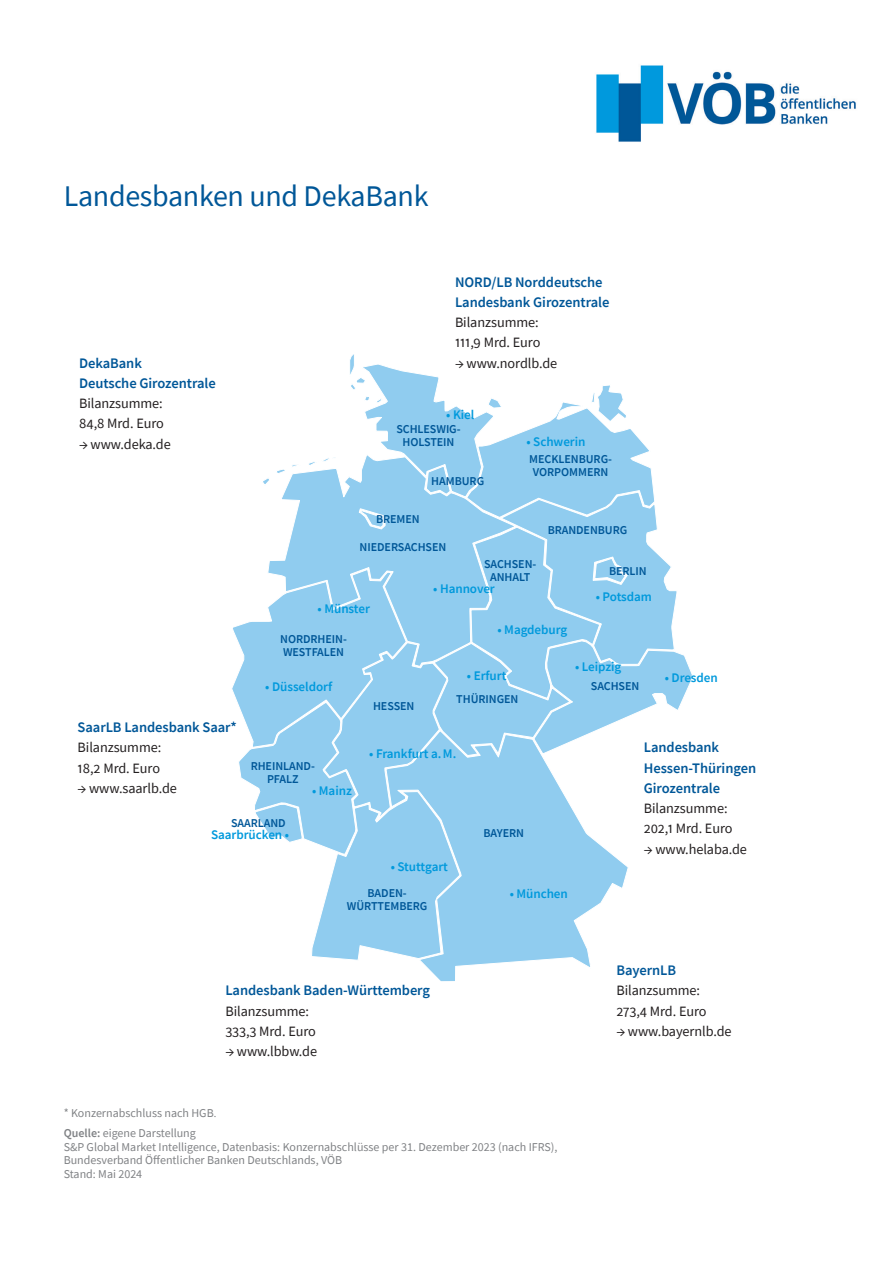
<style>
.page{position:relative;width:893px;height:1263px;background:#fff}
.page>*{position:absolute;margin:0;border:0;box-sizing:border-box;transform-origin:0 0}
._03_1_HEAD_20_22{font:30px "Source Sans Pro";letter-spacing:-.01em;color:#005798}
._05_3_Fließ_Head_9_7_13_5_kein_Abstan_Bla{font:600 14.55px/20.2px "Source Sans Pro";letter-spacing:-.005em;color:#005798}
._05_1_Fließ_linksbündig{font:14.25px/20.2px "Source Sans Pro";letter-spacing:-.005em;color:#231f20}
._05_3_Fließ_Head_9_7_13_5_kein_Abstan_Bla-2{font:600 13.2px "Source Sans Pro";letter-spacing:-.005em;color:#0099dc}
._11_05_Quelle{font:12px/13.5px "Source Sans Pro";color:#808285}
._05_3_Fließ_Head_9_7_13_5_kein_Abstan_Bla-3{font:600 12px/13.2px "Source Sans Pro";letter-spacing:-.005em;color:#005798;text-align:center}
.s1{font-size:10.5px}
.s2{font-weight:600}
</style>
<div class="page">
<img style="left:596px;top:65px;width:260px;height:77px">
<svg style="left:421px;top:961px;width:169px;height:21px"></svg>
<svg style="left:232px;top:354px;width:460px;height:607px"></svg>
<p class="_03_1_HEAD_20_22" style="left:64px;top:177px;width:366px">Landesbanken und DekaBank</p>
<p class="_05_3_Fließ_Head_9_7_13_5_kein_Abstan_Bla" style="left:79px;top:352px;width:138px">DekaBank<br>Deutsche Girozentrale</p>
<p class="_05_1_Fließ_linksbündig" style="left:79px;top:393px;width:86px">Bilanzsumme:<br>84,8 Mrd. Euro</p>
<p class="_05_1_Fließ_linksbündig" style="left:79px;top:434px;width:93px">→ www.deka.de</p>
<p class="_05_3_Fließ_Head_9_7_13_5_kein_Abstan_Bla" style="left:455px;top:271px;width:156px">NORD/LB Norddeutsche<br>Landesbank Girozentrale</p>
<p class="_05_1_Fließ_linksbündig" style="left:455px;top:312px;width:87px">Bilanzsumme:<br>111,9 Mrd. Euro</p>
<p class="_05_1_Fließ_linksbündig" style="left:455px;top:353px;width:104px">→ www.nordlb.de</p>
<p class="_05_3_Fließ_Head_9_7_13_5_kein_Abstan_Bla-2" style="left:446px;top:406px;width:30px">• Kiel</p>
<p class="_05_3_Fließ_Head_9_7_13_5_kein_Abstan_Bla-3" style="left:396px;top:422px;width:66px">SCHLESWIG-<br>HOLSTEIN</p>
<p class="_05_3_Fließ_Head_9_7_13_5_kein_Abstan_Bla-3" style="left:376px;top:512px;width:45px">BREMEN</p>
<p class="_05_3_Fließ_Head_9_7_13_5_kein_Abstan_Bla-3" style="left:431px;top:475px;width:54px">HAMBURG</p>
<p class="_05_3_Fließ_Head_9_7_13_5_kein_Abstan_Bla-3" style="left:360px;top:540px;width:88px">NIEDERSACHSEN</p>
<p class="_05_3_Fließ_Head_9_7_13_5_kein_Abstan_Bla-2" style="left:526px;top:433px;width:60px">• Schwerin</p>
<p class="_05_3_Fließ_Head_9_7_13_5_kein_Abstan_Bla-3" style="left:529px;top:452px;width:84px">MECKLENBURG-</p>
<p class="_05_3_Fließ_Head_9_7_13_5_kein_Abstan_Bla-3" style="left:533px;top:466px;width:77px">VORPOMMERN</p>
<p class="_05_3_Fließ_Head_9_7_13_5_kein_Abstan_Bla-3" style="left:548px;top:523px;width:81px">BRANDENBURG</p>
<p class="_05_3_Fließ_Head_9_7_13_5_kein_Abstan_Bla-2" style="left:318px;top:600px;width:54px">• Münster</p>
<p class="_05_3_Fließ_Head_9_7_13_5_kein_Abstan_Bla-3" style="left:280px;top:632px;width:68px;text-align:left">NORDRHEIN-<br>WESTFALEN</p>
<p class="_05_3_Fließ_Head_9_7_13_5_kein_Abstan_Bla-2" style="left:265px;top:678px;width:68px">• Düsseldorf</p>
<p class="_05_3_Fließ_Head_9_7_13_5_kein_Abstan_Bla-3" style="left:373px;top:699px;width:43px">HESSEN</p>
<p class="_05_3_Fließ_Head_9_7_13_5_kein_Abstan_Bla-3" style="left:484px;top:557px;width:54px">SACHSEN-</p>
<p class="_05_3_Fließ_Head_9_7_13_5_kein_Abstan_Bla-3" style="left:490px;top:570px;width:42px">ANHALT</p>
<p class="_05_3_Fließ_Head_9_7_13_5_kein_Abstan_Bla-2" style="left:433px;top:579px;width:63px">• Hannover</p>
<p class="_05_3_Fließ_Head_9_7_13_5_kein_Abstan_Bla-2" style="left:497px;top:621px;width:71px">• Magdeburg</p>
<p class="_05_3_Fließ_Head_9_7_13_5_kein_Abstan_Bla-3" style="left:609px;top:565px;width:39px">BERLIN</p>
<p class="_05_3_Fließ_Head_9_7_13_5_kein_Abstan_Bla-2" style="left:596px;top:588px;width:58px">• Potsdam</p>
<p class="_05_3_Fließ_Head_9_7_13_5_kein_Abstan_Bla-2" style="left:575px;top:658px;width:48px">• Leipzig</p>
<p class="_05_3_Fließ_Head_9_7_13_5_kein_Abstan_Bla-2" style="left:467px;top:667px;width:41px">• Erfurt</p>
<p class="_05_3_Fließ_Head_9_7_13_5_kein_Abstan_Bla-2" style="left:665px;top:669px;width:55px">• Dresden</p>
<p class="_05_3_Fließ_Head_9_7_13_5_kein_Abstan_Bla-3" style="left:591px;top:679px;width:50px">SACHSEN</p>
<p class="_05_3_Fließ_Head_9_7_13_5_kein_Abstan_Bla-3" style="left:456px;top:692px;width:64px">THÜRINGEN</p>
<p class="_05_3_Fließ_Head_9_7_13_5_kein_Abstan_Bla" style="left:78px;top:717px;width:161px">SaarLB Landesbank Saar*</p>
<p class="_05_1_Fließ_linksbündig" style="left:78px;top:737px;width:85px">Bilanzsumme:<br>18,2 Mrd. Euro</p>
<p class="_05_1_Fließ_linksbündig" style="left:78px;top:778px;width:101px">→ www.saarlb.de</p>
<p class="_05_3_Fließ_Head_9_7_13_5_kein_Abstan_Bla-3" style="left:251px;top:760px;width:66px">RHEINLAND-<br>PFALZ</p>
<p class="_05_3_Fließ_Head_9_7_13_5_kein_Abstan_Bla-3" style="left:231px;top:816px;width:56px">SAARLAND</p>
<p class="_05_3_Fließ_Head_9_7_13_5_kein_Abstan_Bla-2" style="left:312px;top:782px;width:41px">• Mainz</p>
<p class="_05_3_Fließ_Head_9_7_13_5_kein_Abstan_Bla-2" style="left:211px;top:826px;width:79px">Saarbrücken •</p>
<p class="_05_3_Fließ_Head_9_7_13_5_kein_Abstan_Bla-2" style="left:369px;top:745px;width:88px">• Frankfurt a.M.</p>
<p class="_05_3_Fließ_Head_9_7_13_5_kein_Abstan_Bla-2" style="left:391px;top:858px;width:59px">• Stuttgart</p>
<p class="_05_3_Fließ_Head_9_7_13_5_kein_Abstan_Bla-3" style="left:368px;top:886px;width:41px">BADEN-</p>
<p class="_05_3_Fließ_Head_9_7_13_5_kein_Abstan_Bla-3" style="left:347px;top:899px;width:82px">WÜRTTEMBERG</p>
<p class="_05_3_Fließ_Head_9_7_13_5_kein_Abstan_Bla-3" style="left:483px;top:826px;width:42px">BAYERN</p>
<p class="_05_3_Fließ_Head_9_7_13_5_kein_Abstan_Bla-2" style="left:510px;top:885px;width:60px">• München</p>
<p class="_05_3_Fließ_Head_9_7_13_5_kein_Abstan_Bla" style="left:225px;top:980px;width:206px">Landesbank Baden-Württemberg</p>
<p class="_05_1_Fließ_linksbündig" style="left:225px;top:1001px;width:92px">Bilanzsumme:<br>333,3 Mrd. Euro</p>
<p class="_05_1_Fließ_linksbündig" style="left:225px;top:1041px;width:93px">→ www.lbbw.de</p>
<p class="_11_05_Quelle" style="left:64px;top:1106px;width:154px">* Konzernabschluss nach HGB<span class="s1">.</span></p>
<p class="_11_05_Quelle" style="left:64px;top:1126px;width:134px"><span class="s2">Quelle:</span> eigene Darstellung</p>
<p class="_11_05_Quelle" style="left:64px;top:1140px;width:495px">S&amp;P Global Market Intelligence, Datenbasis: Konzernabschlüsse per 31. Dezember 2023 (nach IFRS),<br>Bundesverband Öffentlicher Banken Deutschlands, VÖB</p>
<p class="_11_05_Quelle" style="left:64px;top:1167px;width:80px">Stand: Mai 2024</p>
<p class="_05_3_Fließ_Head_9_7_13_5_kein_Abstan_Bla" style="left:644px;top:737px;width:114px">Landesbank<br>Hessen-Thüringen<br>Girozentrale</p>
<p class="_05_1_Fließ_linksbündig" style="left:644px;top:798px;width:90px">Bilanzsumme:<br>202,1 Mrd. Euro</p>
<p class="_05_1_Fließ_linksbündig" style="left:644px;top:839px;width:105px">→ www.helaba.de</p>
<p class="_05_3_Fließ_Head_9_7_13_5_kein_Abstan_Bla" style="left:616px;top:960px;width:61px">BayernLB</p>
<p class="_05_1_Fließ_linksbündig" style="left:616px;top:980px;width:92px">Bilanzsumme:<br>273,4 Mrd. Euro</p>
<p class="_05_1_Fließ_linksbündig" style="left:616px;top:1021px;width:117px">→ www.bayernlb.de</p>
</div>
